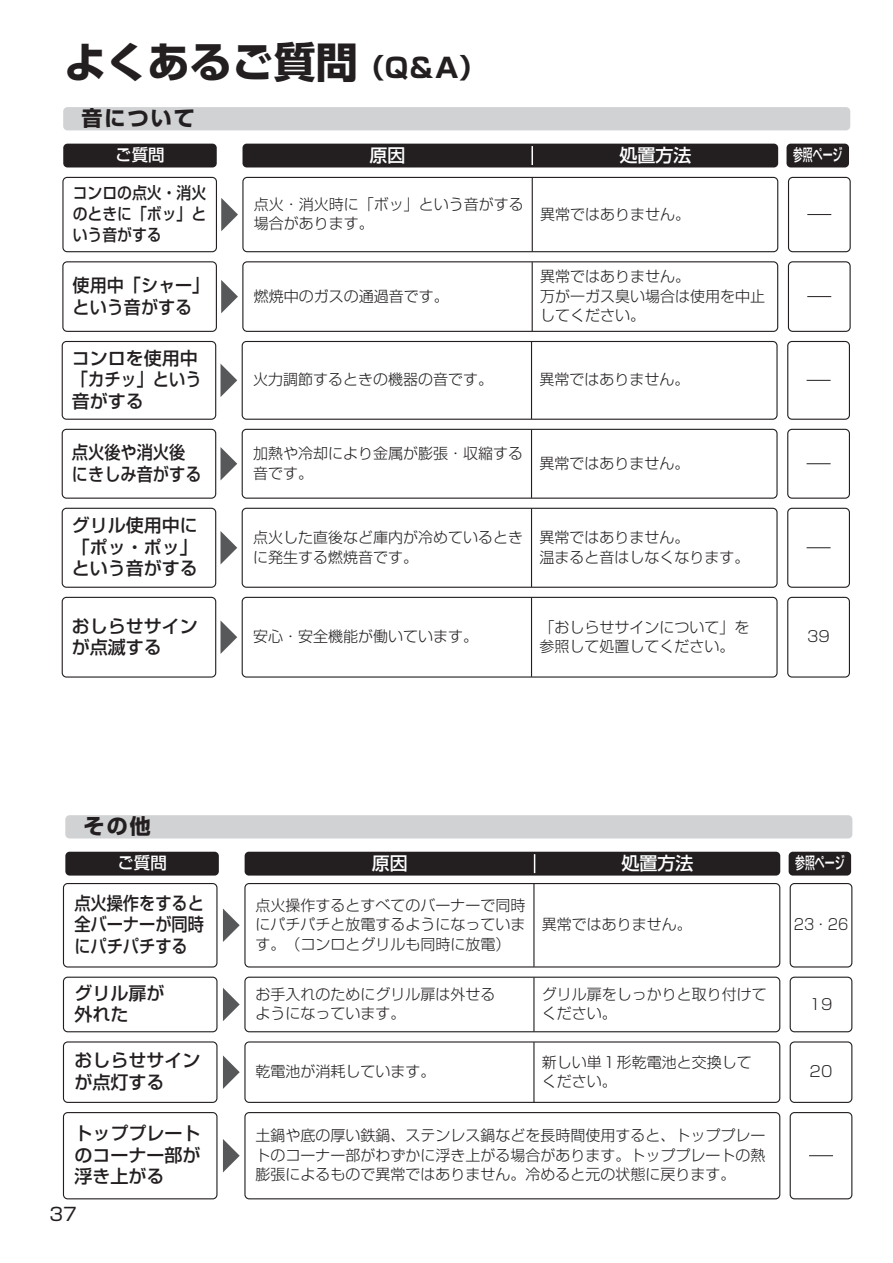
<style>
.page{position:relative;width:893px;height:1263px;background:#fff}
.page>*{position:absolute;margin:0;border:0;box-sizing:border-box;transform-origin:0 0}
.t1{font:700 42px "Shin Go Pro";color:#231f20}
.t2{font:700 21px "Shin Go Pro";letter-spacing:.1em;color:#231f20}
.t3{font:500 18px/21.6px "Shin Go Pro";color:#231f20}
.t4{font:500 18px/21.6px "Shin Go Pro";color:#231f20;scale:.9 1}
.t5{font:500 18px/21.6px "Shin Go Pro";color:#231f20;scale:.95 1}
.t6{font:500 18px "Shin Go Pro";color:#fff}
.t7{font:18px "Shin Go Pro";color:#231f20}
.t8{font:500 16.5px/21px "Shin Go Pro";color:#231f20;text-align:justify;scale:.9 1}
.t9{font:500 16.5px "Shin Go Pro";color:#fff;scale:.6 1}
.t10{font:500 16.5px "Shin Go Pro";color:#fff}
.t11{font:300 15px/19.5px "Shin Go Pro";color:#231f20}
.t12{font:300 15px "Shin Go Pro";color:#231f20;scale:.9 1}
.s1{font-size:27px}
</style>
<div class="page">
<div style="left:63px;top:107px;width:787px;height:23px;background:#d1d2d4;border-radius:4px"></div>
<div style="left:63px;top:144px;width:154px;height:23px;background:#231f20;border-radius:4px"></div>
<div style="left:242px;top:144px;width:536px;height:23px;background:#231f20;border-radius:4px"></div>
<div style="left:786px;top:144px;width:63px;height:23px;background:#231f20;border-radius:4px"></div>
<svg style="left:531px;top:146px;width:2px;height:19px"></svg>
<div style="left:242px;top:177px;width:536px;height:75px;border:1px solid #231f20;border-radius:4px"></div>
<div style="left:62px;top:177px;width:155px;height:75px;border:1px solid #231f20;border-radius:4px"></div>
<svg style="left:221px;top:198px;width:17px;height:33px"></svg>
<div style="left:788px;top:177px;width:63px;height:75px;border:1px solid #231f20;border-radius:4px"></div>
<hr style="left:532px;top:178px;width:1px;height:73px;background:#231f20">
<svg style="left:807px;top:214px;width:24px;height:1px"></svg>
<div style="left:242px;top:597px;width:536px;height:81px;border:1px solid #231f20;border-radius:4px"></div>
<div style="left:62px;top:597px;width:154px;height:81px;border:1px solid #231f20;border-radius:4px"></div>
<svg style="left:220px;top:620px;width:17px;height:34px"></svg>
<div style="left:787px;top:597px;width:63px;height:81px;border:1px solid #231f20;border-radius:4px"></div>
<hr style="left:531px;top:598px;width:1px;height:79px;background:#231f20">
<div style="left:242px;top:508px;width:536px;height:80px;border:1px solid #231f20;border-radius:4px"></div>
<div style="left:62px;top:508px;width:154px;height:80px;border:1px solid #231f20;border-radius:4px"></div>
<svg style="left:220px;top:531px;width:17px;height:33px"></svg>
<div style="left:787px;top:508px;width:63px;height:80px;border:1px solid #231f20;border-radius:4px"></div>
<hr style="left:531px;top:508px;width:1px;height:79px;background:#231f20">
<svg style="left:807px;top:547px;width:24px;height:1px"></svg>
<div style="left:242px;top:429px;width:536px;height:70px;border:1px solid #231f20;border-radius:4px"></div>
<div style="left:62px;top:429px;width:154px;height:70px;border:1px solid #231f20;border-radius:4px"></div>
<svg style="left:220px;top:447px;width:17px;height:33px"></svg>
<div style="left:787px;top:429px;width:63px;height:70px;border:1px solid #231f20;border-radius:4px"></div>
<hr style="left:531px;top:430px;width:1px;height:68px;background:#231f20">
<svg style="left:807px;top:463px;width:24px;height:1px"></svg>
<div style="left:242px;top:341px;width:536px;height:79px;border:1px solid #231f20;border-radius:4px"></div>
<div style="left:62px;top:341px;width:154px;height:79px;border:1px solid #231f20;border-radius:4px"></div>
<svg style="left:220px;top:364px;width:17px;height:33px"></svg>
<div style="left:787px;top:341px;width:63px;height:79px;border:1px solid #231f20;border-radius:4px"></div>
<hr style="left:531px;top:342px;width:1px;height:77px;background:#231f20">
<svg style="left:807px;top:380px;width:24px;height:1px"></svg>
<div style="left:242px;top:261px;width:536px;height:71px;border:1px solid #231f20;border-radius:4px"></div>
<div style="left:62px;top:261px;width:155px;height:71px;border:1px solid #231f20;border-radius:4px"></div>
<svg style="left:221px;top:280px;width:17px;height:33px"></svg>
<div style="left:788px;top:261px;width:63px;height:71px;border:1px solid #231f20;border-radius:4px"></div>
<hr style="left:532px;top:262px;width:1px;height:69px;background:#231f20">
<svg style="left:807px;top:296px;width:24px;height:1px"></svg>
<div style="left:65px;top:815px;width:787px;height:23px;background:#d1d2d4;border-radius:4px"></div>
<div style="left:65px;top:852px;width:154px;height:23px;background:#231f20;border-radius:4px"></div>
<div style="left:245px;top:852px;width:535px;height:23px;background:#231f20;border-radius:4px"></div>
<div style="left:789px;top:852px;width:62px;height:23px;background:#231f20;border-radius:4px"></div>
<svg style="left:534px;top:854px;width:1px;height:19px"></svg>
<div style="left:244px;top:883px;width:536px;height:84px;border:1px solid #231f20;border-radius:4px"></div>
<div style="left:63px;top:883px;width:155px;height:84px;border:1px solid #231f20;border-radius:4px"></div>
<svg style="left:223px;top:908px;width:17px;height:34px"></svg>
<div style="left:790px;top:883px;width:62px;height:84px;border:1px solid #231f20;border-radius:4px"></div>
<hr style="left:533px;top:884px;width:1px;height:83px;background:#231f20">
<div style="left:244px;top:977px;width:536px;height:55px;border:1px solid #231f20;border-radius:4px"></div>
<div style="left:63px;top:977px;width:155px;height:55px;border:1px solid #231f20;border-radius:4px"></div>
<svg style="left:223px;top:988px;width:17px;height:33px"></svg>
<div style="left:790px;top:977px;width:62px;height:55px;border:1px solid #231f20;border-radius:4px"></div>
<hr style="left:533px;top:977px;width:1px;height:54px;background:#231f20">
<div style="left:244px;top:1041px;width:536px;height:62px;border:1px solid #231f20;border-radius:4px"></div>
<div style="left:63px;top:1041px;width:155px;height:62px;border:1px solid #231f20;border-radius:4px"></div>
<svg style="left:223px;top:1055px;width:17px;height:34px"></svg>
<div style="left:790px;top:1041px;width:62px;height:62px;border:1px solid #231f20;border-radius:4px"></div>
<hr style="left:533px;top:1042px;width:1px;height:60px;background:#231f20">
<div style="left:244px;top:1112px;width:536px;height:87px;border:1px solid #231f20;border-radius:4px"></div>
<div style="left:63px;top:1112px;width:155px;height:87px;border:1px solid #231f20;border-radius:4px"></div>
<svg style="left:223px;top:1139px;width:17px;height:33px"></svg>
<div style="left:790px;top:1112px;width:62px;height:87px;border:1px solid #231f20;border-radius:4px"></div>
<svg style="left:809px;top:1155px;width:24px;height:1px"></svg>
<p class="t1" style="left:64px;top:29px;width:423px">よくあるご質問<span class="s1">（Q＆A）</span></p>
<p class="t2" style="left:82px;top:101px;width:115px">音について</p>
<p class="t10" style="left:115px;top:141px;width:51px">ご質問</p>
<p class="t6" style="left:370px;top:140px;width:37px">原因</p>
<p class="t6" style="left:619px;top:140px;width:73px">処置方法</p>
<p class="t9" style="left:793px;top:141px;width:84px">参照ページ</p>
<p class="t11" style="left:254px;top:193px;width:272px">点火・消火時に「ボッ」という音がする場合があります。</p>
<p class="t11" style="left:540px;top:202px;width:151px">異常ではありません。</p>
<p class="t8" style="left:73px;top:180px;width:150px">コンロの点火・消火のときに「ボッ」という音がする</p>
<p class="t5" style="left:73px;top:272px;width:145px">使用中「シャー」という音がする</p>
<p class="t3" style="left:72px;top:345px;width:131px">コンロを使用中「カチッ」という音がする</p>
<p class="t4" style="left:72px;top:439px;width:145px">点火後や消火後にきしみ音がする</p>
<p class="t3" style="left:72px;top:512px;width:127px;text-align:justify">グリル使用中に「ポッ・ポッ」という音がする</p>
<p class="t3" style="left:72px;top:613px;width:127px">おしらせサインが点滅する</p>
<p class="t11" style="left:254px;top:284px;width:197px">燃焼中のガスの通過音です。</p>
<p class="t11" style="left:540px;top:265px;width:226px">異常ではありません。<br>万が一ガス臭い場合は使用を中止してください。</p>
<p class="t11" style="left:253px;top:368px;width:241px">火力調節するときの機器の音です。</p>
<p class="t11" style="left:539px;top:368px;width:151px">異常ではありません。</p>
<p class="t11" style="left:253px;top:442px;width:271px">加熱や冷却により金属が膨張・収縮する音です。</p>
<p class="t11" style="left:539px;top:452px;width:151px">異常ではありません。</p>
<p class="t11" style="left:253px;top:526px;width:271px">点火した直後など庫内が冷めているときに発生する燃焼音です。</p>
<p class="t11" style="left:539px;top:526px;width:211px">異常ではありません。<br>温まると音はしなくなります。</p>
<p class="t11" style="left:253px;top:625px;width:226px">安心・安全機能が働いています。</p>
<p class="t11" style="left:539px;top:615px;width:211px">「おしらせサインについて」を参照して処置してください。</p>
<p class="t11" style="left:807px;top:625px;width:24px">39</p>
<p class="t2" style="left:84px;top:809px;width:69px">その他</p>
<p class="t10" style="left:117px;top:849px;width:51px">ご質問</p>
<p class="t6" style="left:372px;top:848px;width:38px">原因</p>
<p class="t6" style="left:621px;top:848px;width:73px">処置方法</p>
<p class="t9" style="left:795px;top:849px;width:84px">参照ページ</p>
<p class="t11" style="left:256px;top:893px;width:272px;text-align:justify">点火操作するとすべてのバーナーで同時にパチパチと放電するようになっています。（コンロとグリルも同時に放電）</p>
<p class="t4" style="left:74px;top:890px;width:145px;text-align:justify">点火操作をすると全バーナーが同時にパチパチする</p>
<p class="t11" style="left:542px;top:913px;width:151px">異常ではありません。</p>
<p class="t12" style="left:794px;top:912px;width:62px">23・26</p>
<p class="t3" style="left:74px;top:980px;width:91px">グリル扉が外れた</p>
<p class="t3" style="left:74px;top:1048px;width:127px">おしらせサインが点灯する</p>
<p class="t11" style="left:256px;top:982px;width:242px">お手入れのためにグリル扉は外せるようになっています。</p>
<p class="t11" style="left:542px;top:982px;width:226px">グリル扉をしっかりと取り付けてください。</p>
<p class="t11" style="left:256px;top:1060px;width:181px">乾電池が消耗しています。</p>
<p class="t11" style="left:542px;top:1050px;width:211px">新しい単１形乾電池と交換してください。</p>
<p class="t3" style="left:74px;top:1120px;width:127px;text-align:justify">トッププレートのコーナー部が浮き上がる</p>
<p class="t11" style="left:256px;top:1124px;width:512px;text-align:justify">土鍋や底の厚い鉄鍋、ステンレス鍋などを長時間使用すると、トッププレートのコーナー部がわずかに浮き上がる場合があります。トッププレートの熱膨張によるもので異常ではありません。冷めると元の状態に戻ります。</p>
<p class="t7" style="left:50px;top:1199px;width:29px">37</p>
<p class="t11" style="left:810px;top:992px;width:24px">19</p>
<p class="t11" style="left:810px;top:1060px;width:24px">20</p>
</div>
